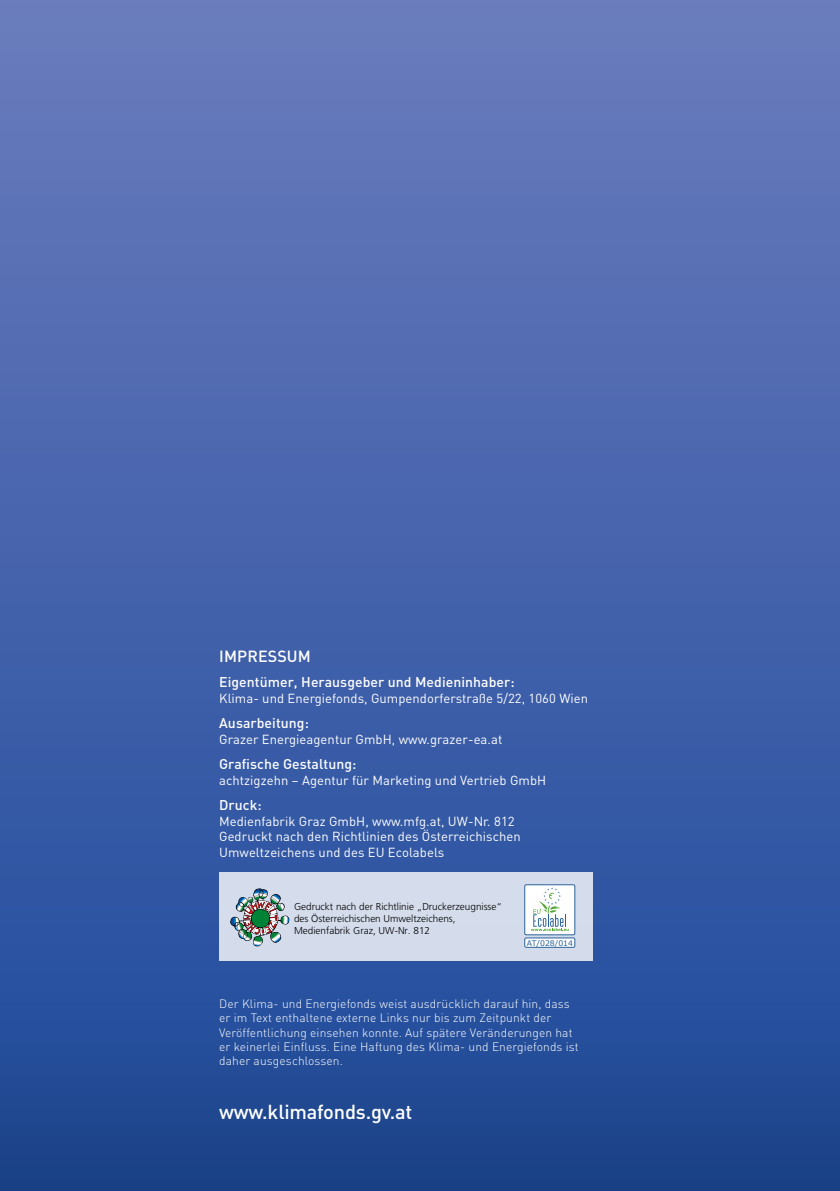
<style>
.page{position:relative;width:840px;height:1191px;background:#fff}
.page>*{position:absolute;margin:0;border:0;box-sizing:border-box;transform-origin:0 0}
.t1{font:500 20px "DIN";letter-spacing:-.01em;color:#fff}
.t2{font:500 16px "DIN";letter-spacing:.01em;color:#fff}
.t3{font:500 14px "DIN";letter-spacing:.005em;color:#fff}
.t4{font:13px/15.6px "DIN";letter-spacing:.005em;color:#fff}
.t5{font:300 12px/14.4px "DIN";letter-spacing:.01em;color:#fff}
.t6{font:300 10px/12px "Frutiger";color:#000}
.t7{font:7.8px "Verdana";color:#2a639b}
</style>
<div class="page">
<div style="left:0;top:0;width:839px;height:1191px;background:linear-gradient(to bottom,#6b7dbf,#1c4794)"></div>
<div style="left:219px;top:871px;width:373px;height:89px;background:#d5ddec"></div>
<img style="left:230px;top:888px;width:59px;height:58px">
<div style="left:524px;top:884px;width:50px;height:50px;background:#fff;border-radius:2px"></div>
<div style="left:524px;top:884px;width:50px;height:51px;border:1px solid #2a639b;border-radius:2px"></div>
<svg style="left:531px;top:887px;width:37px;height:44px"></svg>
<div style="left:524px;top:938px;width:50px;height:9px;background:#fff;border-radius:2px"></div>
<div style="left:524px;top:937px;width:50px;height:10px;border:1px solid #2a639b;border-radius:2px"></div>
<p class="t2" style="left:219px;top:646px;width:93px">IMPRESSUM</p>
<p class="t3" style="left:219px;top:673px;width:297px">Eigentümer, Herausgeber und Medieninhaber:</p>
<p class="t4" style="left:219px;top:690px;width:370px">Klima- und Energiefonds, Gumpendorferstraße 5/22, 1060 Wien</p>
<p class="t3" style="left:219px;top:714px;width:91px">Ausarbeitung:</p>
<p class="t4" style="left:219px;top:731px;width:284px">Grazer Energieagentur GmbH, www.grazer-ea.at</p>
<p class="t3" style="left:219px;top:755px;width:139px">Grafische Gestaltung:</p>
<p class="t4" style="left:219px;top:772px;width:328px">achtzigzehn – Agentur für Marketing und Vertrieb GmbH</p>
<p class="t3" style="left:219px;top:796px;width:44px">Druck:</p>
<p class="t4" style="left:219px;top:813px;width:303px">Medienfabrik Graz GmbH, www.mfg.at, UW-Nr. 812<br>Gedruckt nach den Richtlinien des Österreichischen<br>Umweltzeichens und des EU Ecolabels</p>
<p class="t6" style="left:294px;top:900px;width:209px">Gedruckt nach der Richtlinie „Druckerzeugnisse“ des Österreichischen Umweltzeichens,<br>Medienfabrik Graz, UW-Nr. 812</p>
<p class="t7" style="left:526px;top:937px;width:48px">AT/028/014</p>
<p class="t5" style="left:219px;top:996px;width:361px">Der Klima- und Energiefonds weist ausdrücklich darauf hin, dass er im Text enthaltene externe Links nur bis zum Zeitpunkt der Veröffentlichung einsehen konnte. Auf spätere Veränderungen hat er keinerlei Einfluss. Eine Haftung des Klima- und Energiefonds ist daher ausgeschlossen.</p>
<h1 class="t1" style="left:219px;top:1099px;width:195px">www.klimafonds.gv.at</h1>
</div>
